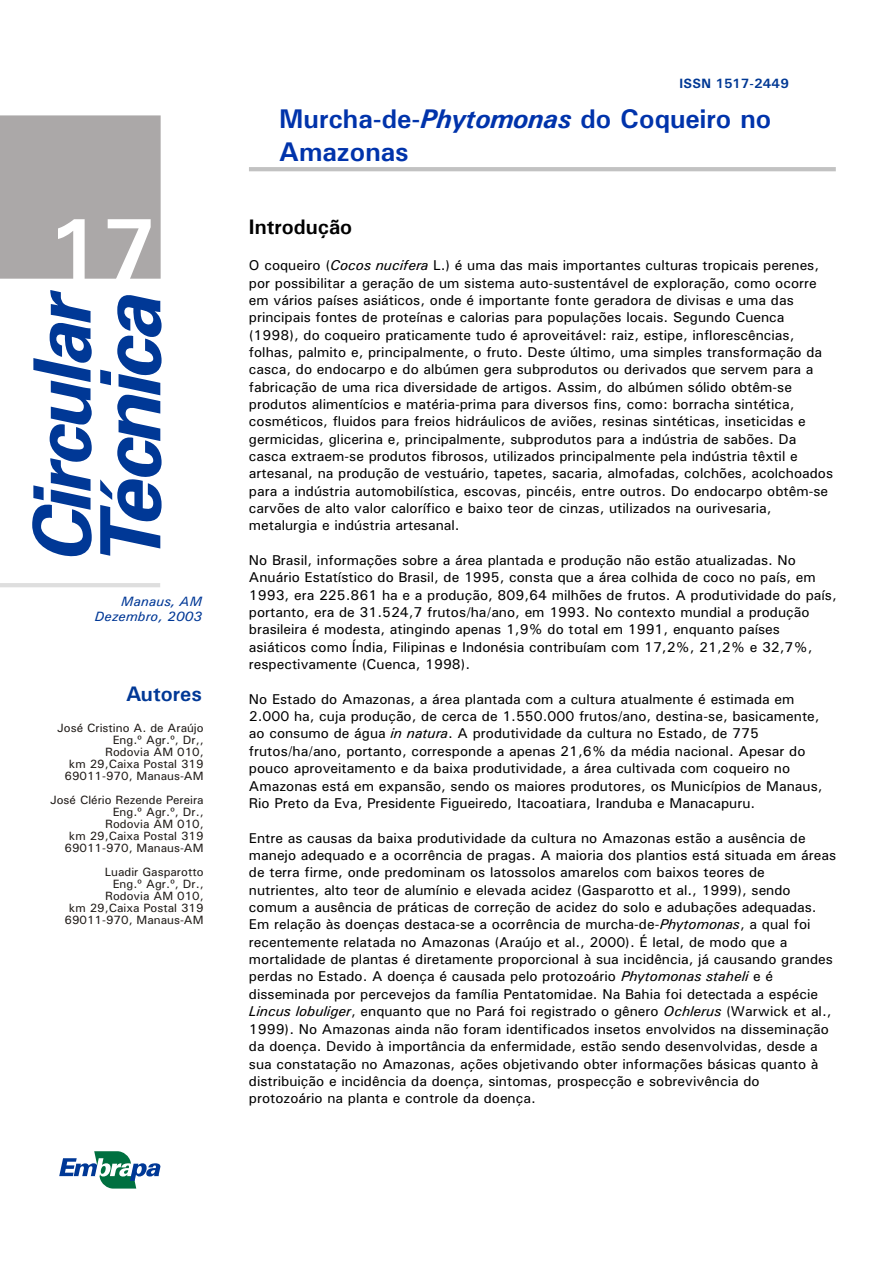
<style>
.page{position:relative;width:894px;height:1263px;background:#fff}
.page>*{position:absolute;margin:0;border:0;box-sizing:border-box;transform-origin:0 0}
.t1{font:700 87.9px "Univers";color:#fff}
.t2{font:700 27px/33px "Univers";color:#0033ab}
.t3{font:700 21px "Univers";color:#000}
.t4{font:700 21px "Univers";color:#003896}
.t5{font:14.25px/17.4px "Univers";color:#000}
.t6{font:italic 13.5px/15px "Univers";letter-spacing:.015em;color:#003896;text-align:right}
.t7{font:700 13.5px "Univers";letter-spacing:.015em;color:#003894}
.t8{font:12px/12px "Univers";color:#1f1a17;text-align:right}
.s1{font-style:italic}
</style>
<div class="page">
<div style="left:0;top:115px;width:161px;height:164px;background:#aba8a8"></div>
<svg style="left:32px;top:290px;width:130px;height:267px"></svg>
<hr style="left:0;top:583px;width:160px;height:4px;background:#dedede">
<svg style="left:59px;top:1151px;width:102px;height:38px"></svg>
<hr style="left:249px;top:167px;width:587px;height:4px;background:#c2c2c2">
<h1 class="t1" style="left:46px;top:219px;width:112px">17</h1>
<p class="t6" style="left:95px;top:595px;width:109px">Manaus, AM<br>Dezembro, 2003</p>
<h3 class="t4" style="left:126px;top:686px;width:77px">Autores</h3>
<p class="t8" style="left:57px;top:723px;width:148px">José Cristino A. de Araújo<br>Eng.º Agr.º, Dr,,<br>Rodovia AM 010,<br>km 29,Caixa Postal 319<br>69011-970, Manaus-AM</p>
<p class="t8" style="left:50px;top:795px;width:155px">José Clério Rezende Pereira<br>Eng.º Agr.º, Dr.,<br>Rodovia AM 010,<br>km 29,Caixa Postal 319<br>69011-970, Manaus-AM</p>
<p class="t8" style="left:65px;top:867px;width:141px">Luadir Gasparotto<br>Eng.º Agr.º, Dr.,<br>Rodovia AM 010,<br>km 29,Caixa Postal 319<br>69011-970, Manaus-AM</p>
<p class="t7" style="left:679px;top:79px;width:111px">ISSN 1517-2449</p>
<h2 class="t2" style="left:279px;top:105px;width:493px">Murcha-de-<span class="s1">Phytomonas</span> do Coqueiro no<br>Amazonas</h2>
<h3 class="t3" style="left:249px;top:219px;width:105px">Introdução</h3>
<p class="t5" style="left:249px;top:258px;width:586px">O coqueiro (<span class="s1">Cocos nucifera</span> L.) é uma das mais importantes culturas tropicais perenes, por possibilitar a geração de um sistema auto-sustentável de exploração, como ocorre em vários países asiáticos, onde é importante fonte geradora de divisas e uma das principais fontes de proteínas e calorias para populações locais. Segundo Cuenca (1998), do coqueiro praticamente tudo é aproveitável: raiz, estipe, inflorescências, folhas, palmito e, principalmente, o fruto. Deste último, uma simples transformação da casca, do endocarpo e do albúmen gera subprodutos ou derivados que servem para a fabricação de uma rica diversidade de artigos. Assim, do albúmen sólido obtêm-se produtos alimentícios e matéria-prima para diversos fins, como: borracha sintética, cosméticos, fluidos para freios hidráulicos de aviões, resinas sintéticas, inseticidas e germicidas, glicerina e, principalmente, subprodutos para a indústria de sabões. Da casca extraem-se produtos fibrosos, utilizados principalmente pela indústria têxtil e artesanal, na produção de vestuário, tapetes, sacaria, almofadas, colchões, acolchoados para a indústria automobilística, escovas, pincéis, entre outros. Do endocarpo obtêm-se carvões de alto valor calorífico e baixo teor de cinzas, utilizados na ourivesaria, metalurgia e indústria artesanal.</p>
<p class="t5" style="left:249px;top:553px;width:589px">No Brasil, informações sobre a área plantada e produção não estão atualizadas. No Anuário Estatístico do Brasil, de 1995, consta que a área colhida de coco no país, em 1993, era 225.861 ha e a produção, 809,64 milhões de frutos. A produtividade do país, portanto, era de 31.524,7 frutos/ha/ano, em 1993. No contexto mundial a produção brasileira é modesta, atingindo apenas 1,9% do total em 1991, enquanto países asiáticos como Índia, Filipinas e Indonésia contribuíam com 17,2%, 21,2% e 32,7%, respectivamente (Cuenca, 1998).</p>
<p class="t5" style="left:249px;top:691px;width:575px">No Estado do Amazonas, a área plantada com a cultura atualmente é estimada em 2.000 ha, cuja produção, de cerca de 1.550.000 frutos/ano, destina-se, basicamente, ao consumo de água <span class="s1">in natura</span>. A produtividade da cultura no Estado, de 775 frutos/ha/ano, portanto, corresponde a apenas 21,6% da média nacional. Apesar do pouco aproveitamento e da baixa produtividade, a área cultivada com coqueiro no Amazonas está em expansão, sendo os maiores produtores, os Municípios de Manaus, Rio Preto da Eva, Presidente Figueiredo, Itacoatiara, Iranduba e Manacapuru.</p>
<p class="t5" style="left:249px;top:830px;width:589px">Entre as causas da baixa produtividade da cultura no Amazonas estão a ausência de manejo adequado e a ocorrência de pragas. A maioria dos plantios está situada em áreas de terra firme, onde predominam os latossolos amarelos com baixos teores de nutrientes, alto teor de alumínio e elevada acidez (Gasparotto et al., 1999), sendo comum a ausência de práticas de correção de acidez do solo e adubações adequadas.<br>Em relação às doenças destaca-se a ocorrência de murcha-de-<span class="s1">Phytomonas</span>, a qual foi recentemente relatada no Amazonas (Araújo et al., 2000). É letal, de modo que a mortalidade de plantas é diretamente proporcional à sua incidência, já causando grandes perdas no Estado. A doença é causada pelo protozoário <span class="s1">Phytomonas staheli</span> e é disseminada por percevejos da família Pentatomidae. Na Bahia foi detectada a espécie <span class="s1">Lincus lobuliger</span>, enquanto que no Pará foi registrado o gênero <span class="s1">Ochlerus</span> (Warwick et al., 1999). No Amazonas ainda não foram identificados insetos envolvidos na disseminação da doença. Devido à importância da enfermidade, estão sendo desenvolvidas, desde a sua constatação no Amazonas, ações objetivando obter informações básicas quanto à distribuição e incidência da doença, sintomas, prospecção e sobrevivência do protozoário na planta e controle da doença.</p>
</div>
